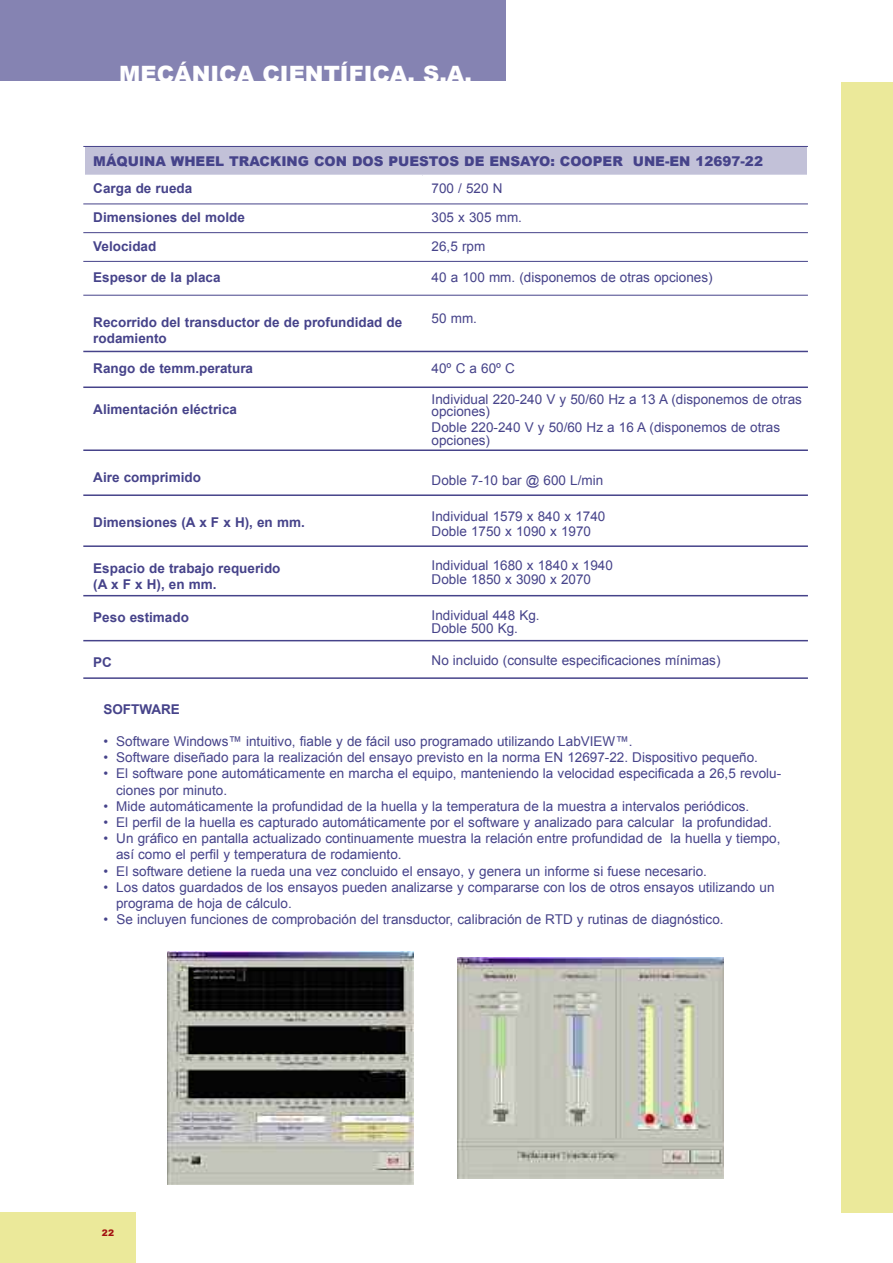
<style>
.page{position:relative;width:893px;height:1263px;background:#fff}
.page>*{position:absolute;margin:0;border:0;box-sizing:border-box;transform-origin:0 0}
.t1{font:900 22.5px "Arial";color:#fff}
.t2{font:13.5px/16.2px "Arial";color:#46438a}
.t3{font:700 13.5px/16.2px "Arial";color:#46438a}
.t4{font:900 13.5px "Arial";color:#46438a}
.t5{font:900 9px "Arial";color:#a31110}
</style>
<div class="page">
<div style="left:0;top:1212px;width:136px;height:51px;background:#ebe99a"></div>
<div style="left:85px;top:146px;width:721px;height:29px;background:#c2c1d8"></div>
<hr style="left:83px;top:146px;width:725px;height:1px;background:#46438a">
<hr style="left:83px;top:204px;width:725px;height:1px;background:#46438a">
<hr style="left:83px;top:232px;width:725px;height:1px;background:#46438a">
<hr style="left:83px;top:261px;width:725px;height:1px;background:#46438a">
<hr style="left:83px;top:295px;width:725px;height:1px;background:#46438a">
<hr style="left:83px;top:351px;width:725px;height:1px;background:#46438a">
<hr style="left:83px;top:386px;width:725px;height:2px;background:#46438a">
<hr style="left:83px;top:449px;width:725px;height:2px;background:#46438a">
<hr style="left:83px;top:494px;width:725px;height:2px;background:#46438a">
<hr style="left:83px;top:545px;width:725px;height:2px;background:#46438a">
<hr style="left:83px;top:595px;width:725px;height:1px;background:#46438a">
<hr style="left:83px;top:640px;width:725px;height:1px;background:#46438a">
<hr style="left:83px;top:677px;width:725px;height:2px;background:#46438a">
<img style="left:458px;top:957px;width:265px;height:221px">
<img style="left:167px;top:952px;width:247px;height:232px">
<div style="left:0;top:0;width:506px;height:81px;background:#8583b2"></div>
<div style="left:842px;top:82px;width:51px;height:1131px;background:#ebe99a"></div>
<h1 class="t1" style="left:119px;top:57px;width:354px">MECáNICA CIENTÍFICA, S.A.</h1>
<p class="t4" style="left:93px;top:151px;width:671px">MáQUINA WHEEL TRACKING CON DOS PUESTOS DE ENSAYO: COOPER UNE-EN 12697-22</p>
<p class="t3" style="left:93px;top:180px;width:101px">Carga de rueda</p>
<p class="t2" style="left:432px;top:180px;width:72px">700 / 520 N</p>
<p class="t3" style="left:93px;top:209px;width:153px">Dimensiones del molde</p>
<p class="t2" style="left:432px;top:209px;width:92px">305 x 305 mm.</p>
<p class="t3" style="left:93px;top:238px;width:65px">Velocidad</p>
<p class="t2" style="left:432px;top:238px;width:55px">26,5 rpm</p>
<p class="t3" style="left:93px;top:269px;width:129px">Espesor de la placa</p>
<p class="t2" style="left:432px;top:269px;width:283px">40 a 100 mm. (disponemos de otras opciones)</p>
<p class="t3" style="left:93px;top:314px;width:311px">Recorrido del transductor de de profundidad de rodamiento</p>
<p class="t2" style="left:432px;top:310px;width:47px">50 mm.</p>
<p class="t3" style="left:93px;top:360px;width:161px">Rango de temm.peratura</p>
<p class="t2" style="left:432px;top:360px;width:85px">40º C a 60º C</p>
<p class="t3" style="left:93px;top:401px;width:145px">Alimentación eléctrica</p>
<p class="t2" style="left:432px;top:393px;width:372px;line-height:12px">Individual 220-240 V y 50/60 Hz a 13 A (disponemos de otras opciones)</p>
<p class="t2" style="left:432px;top:420px;width:350px;line-height:13.2px">Doble 220-240 V y 50/60 Hz a 16 A (disponemos de otras opciones)</p>
<p class="t3" style="left:93px;top:470px;width:109px">Aire comprimido</p>
<p class="t2" style="left:432px;top:472px;width:173px">Doble 7-10 bar @ 600 L/min</p>
<p class="t3" style="left:93px;top:515px;width:213px">Dimensiones (A x F x H), en mm.</p>
<p class="t2" style="left:432px;top:509px;width:175px;line-height:15px">Individual 1579 x 840 x 1740<br>Doble 1750 x 1090 x 1970</p>
<p class="t3" style="left:93px;top:560px;width:189px">Espacio de trabajo requerido (A x F x H), en mm.</p>
<p class="t2" style="left:432px;top:559px;width:183px;line-height:13.5px">Individual 1680 x 1840 x 1940<br>Doble 1850 x 3090 x 2070</p>
<p class="t3" style="left:93px;top:610px;width:97px">Peso estimado</p>
<p class="t2" style="left:432px;top:608px;width:110px;line-height:13.5px">Individual 448 Kg.<br>Doble 500 Kg.</p>
<p class="t3" style="left:93px;top:655px;width:20px">PC</p>
<p class="t2" style="left:432px;top:652px;width:290px">No incluido (consulte especificaciones mínimas)</p>
<p class="t3" style="left:103px;top:701px;width:78px">SOFTWARE</p>
<p class="t2" style="left:103px;top:733px;width:531px">• Software Windows™ intuitivo, fiable y de fácil uso programado utilizando LabVIEW™.</p>
<p class="t2" style="left:103px;top:749px;width:656px">• Software diseñado para la realización del ensayo previsto en la norma EN 12697-22. Dispositivo pequeño.</p>
<p class="t2" style="left:116px;top:765px;width:667px;text-indent:-13px">• El software pone automáticamente en marcha el equipo, manteniendo la velocidad especificada a 26,5 revolu&shy;ciones por minuto.</p>
<p class="t2" style="left:103px;top:798px;width:647px">• Mide automáticamente la profundidad de la huella y la temperatura de la muestra a intervalos periódicos.</p>
<p class="t2" style="left:103px;top:814px;width:670px">• El perfil de la huella es capturado automáticamente por el software y analizado para calcular la profundidad.</p>
<p class="t2" style="left:116px;top:830px;width:666px;text-indent:-13px">• Un gráfico en pantalla actualizado continuamente muestra la relación entre profundidad de la huella y tiempo, así como el perfil y temperatura de rodamiento.</p>
<p class="t2" style="left:103px;top:863px;width:605px">• El software detiene la rueda una vez concluido el ensayo, y genera un informe si fuese necesario.</p>
<p class="t2" style="left:116px;top:879px;width:660px;text-indent:-13px">• Los datos guardados de los ensayos pueden analizarse y compararse con los de otros ensayos utilizando un programa de hoja de cálculo.</p>
<p class="t2" style="left:103px;top:911px;width:622px">• Se incluyen funciones de comprobación del transductor, calibración de RTD y rutinas de diagnóstico.</p>
<p class="t5" style="left:102px;top:1226px;width:14px">22</p>
</div>
